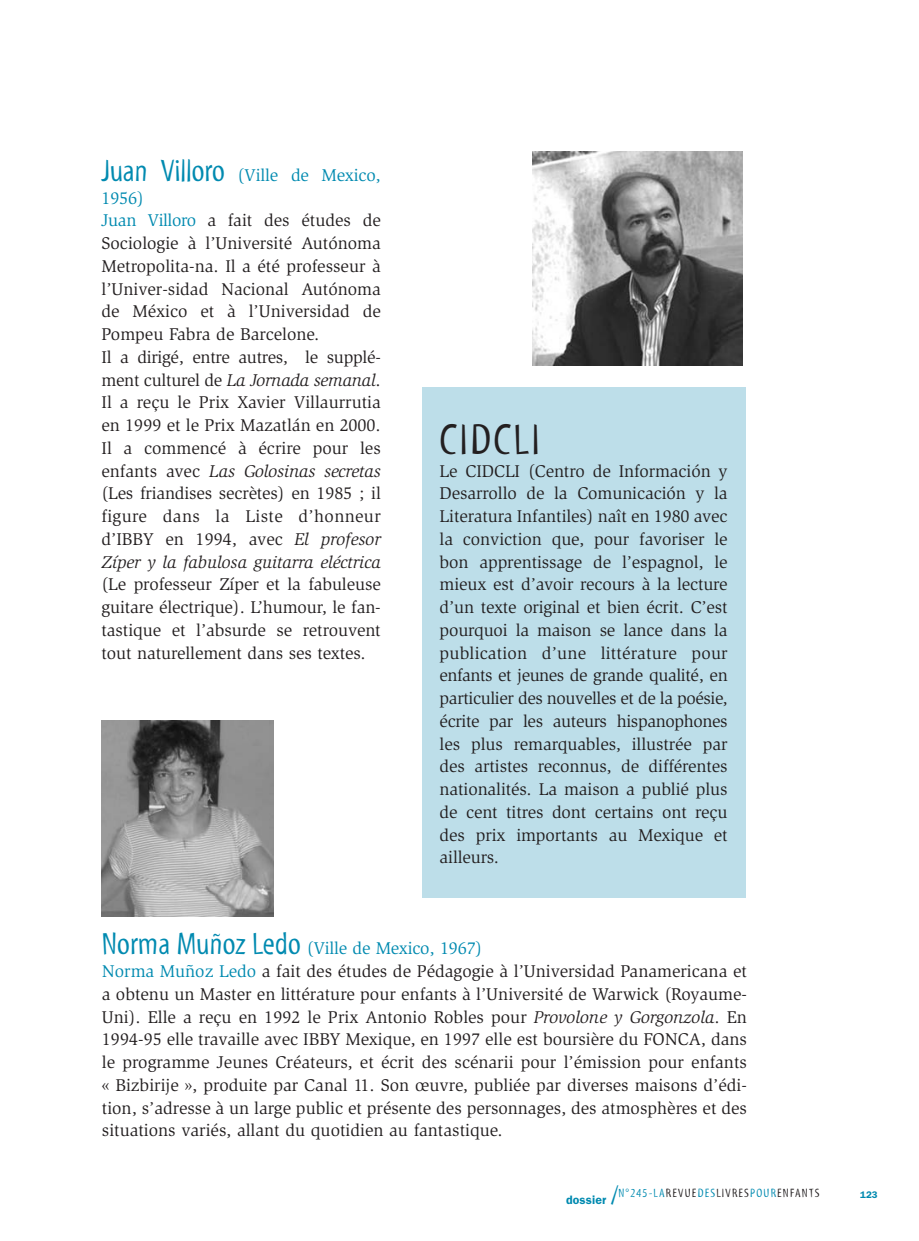
<style>
.page{position:relative;width:919px;height:1241px;background:#fff}
.page>*{position:absolute;margin:0;border:0;box-sizing:border-box;transform-origin:0 0}
.t1{font:43.75px "Myriad Tilt";letter-spacing:.05em;color:#231f20}
.t2{font:17.5px/22.8px "Slimbach";color:#231f20}
.t3{font:12.25px "Myriad Tilt";letter-spacing:.1em;color:#231f20}
.t4{font:600 9.62px "Franklin Gothic";color:#008ab0}
.s1{font-family:"Myriad Tilt";font-size:31.5px;color:#008ab0}
.s2{color:#008ab0}
.s3{font-style:italic}
.s4{font-family:"Franklin Gothic";font-weight:600;color:#008ab0}
.s5{font-size:26.25px;color:#008ab0}
</style>
<div class="page">
<img style="left:533px;top:152px;width:209px;height:213px">
<img style="left:101px;top:720px;width:172px;height:196px">
<div style="left:422px;top:388px;width:323px;height:510px;background:#bddee9"></div>
<p class="t2" style="left:101px;top:165px;width:281px"><span class="s1">Juan Villoro</span> <span class="s2">(Ville de Mexico,<br>1956)<br>Juan Villoro</span> a fait des études de<br>Sociologie à l’Université Autónoma<br>Metropolita-na. Il a été professeur à l’Univer-sidad Nacional Autónoma de México et à l’Universidad de<br>Pompeu Fabra de Barcelone.<br>Il a dirigé, entre autres, le supplé&shy;ment culturel de <span class="s3">La Jornada semanal</span>.<br>Il a reçu le Prix Xavier Villaurrutia en 1999 et le Prix Mazatlán en 2000.<br>Il a commencé à écrire pour les enfants avec <span class="s3">Las Golosinas secretas </span>(Les friandises secrètes) en 1985 ; il figure dans la Liste d’honneur d’IBBY en 1994, avec <span class="s3">El profesor<br>Zíper y la fabulosa guitarra eléctrica</span></p>
<p class="t2" style="left:101px;top:574px;width:281px;text-align:justify">(Le professeur Zíper et la fabuleuse guitare électrique). L’humour, le fan&shy;tastique et l’absurde se retrouvent tout naturellement dans ses textes.</p>
<h1 class="t1" style="left:439px;top:423px;width:102px">CIDCLI</h1>
<p class="t2" style="left:439px;top:461px;width:289px;text-align:justify">Le CIDCLI (Centro de Información y Desarrollo de la Comunicación y la Literatura Infantiles) naît en 1980 avec la conviction que, pour favoriser le bon apprentissage de l’espagnol, le mieux est d’avoir recours à la lecture d’un texte original et bien écrit. C’est pourquoi la maison se lance dans la publication d’une littérature pour enfants et jeunes de grande qualité, en particulier des nouvelles et de la poésie, écrite par les auteurs hispanophones les plus remarquables, illustrée par des artistes reconnus, de différentes nationalités. La maison a publié plus de cent titres dont certains ont reçu des prix importants au Mexique et ailleurs.</p>
<p class="t2" style="left:102px;top:938px;width:646px"><span class="s1">Norma Muñoz Ledo</span> <span class="s2">(Ville de Mexico, 1967)<br>Norma Muñoz Ledo</span> a fait des études de Pédagogie à l’Universidad Panamericana et a obtenu un Master en littérature pour enfants à l’Université de Warwick (Royaume-Uni). Elle a reçu en 1992 le Prix Antonio Robles pour <span class="s3">Provolone y Gorgonzola</span>. En 1994-95 elle travaille avec IBBY Mexique, en 1997 elle est boursière du FONCA, dans le programme Jeunes Créateurs, et écrit des scénarii pour l’émission pour enfants « Bizbirije », produite par Canal 11. Son œuvre, publiée par diverses maisons d’édi&shy;tion, s’adresse à un large public et présente des personnages, des atmosphères et des situations variés, allant du quotidien au fantastique.</p>
<p class="t3" style="left:566px;top:1189px;width:255px"><span class="s4">dossier</span> <span class="s5">/</span><span class="s2">N°245-LA</span>REVUE<span class="s2">DES</span>LIVRES<span class="s2">POUR</span>ENFANTS</p>
<p class="t4" style="left:860px;top:1191px;width:19px">123</p>
</div>
